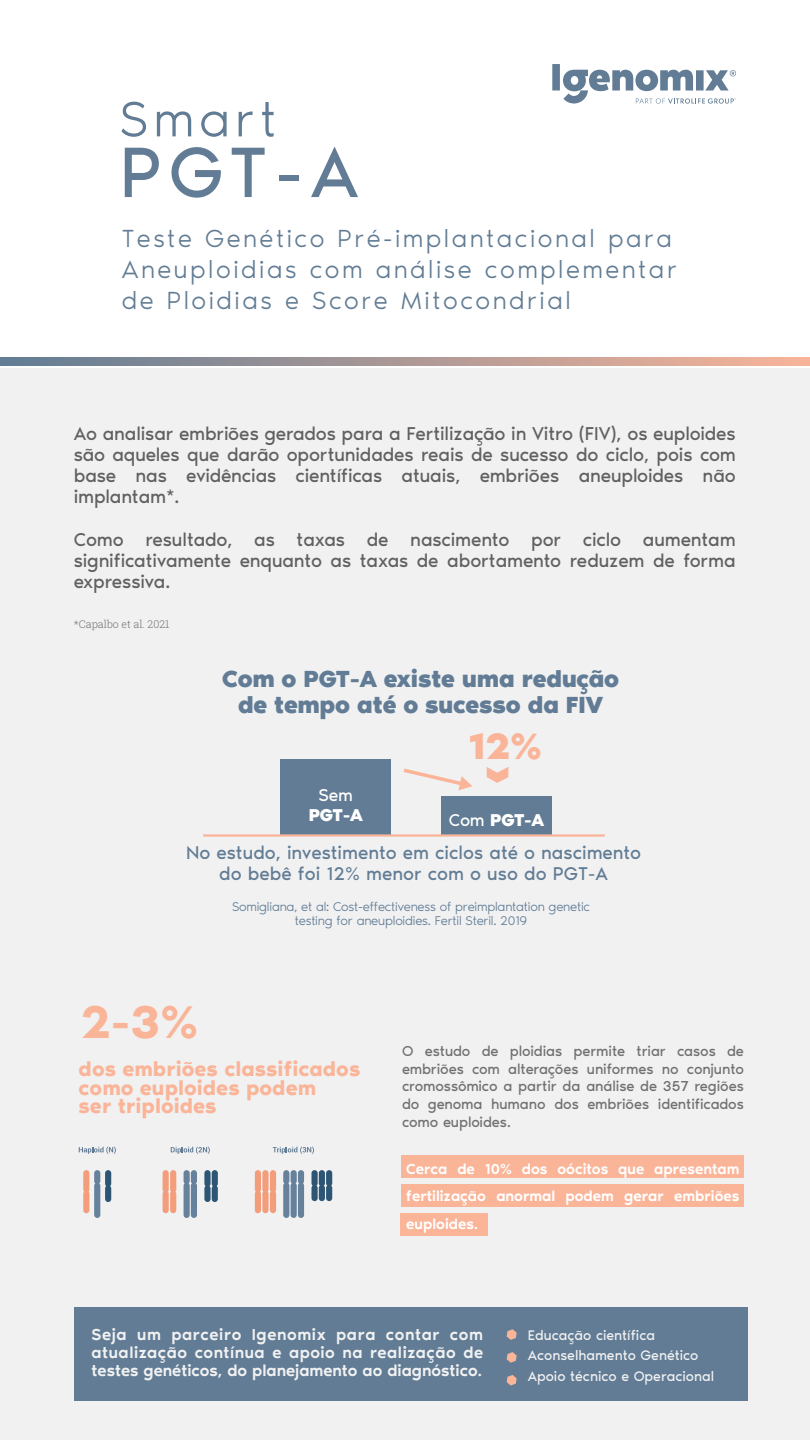
<style>
.page{position:relative;width:810px;height:1440px;background:#fff}
.page>*{position:absolute;margin:0;border:0;box-sizing:border-box;transform-origin:0 0}
.t1{font:600 47.1px "Noir Pro";color:#fab599}
.t2{font:700 37.72px "Noir Pro";color:#fab599}
.t3{font:300 25.5px/30.6px "Noir Pro";letter-spacing:.1em;color:#617c94}
.t4{font:700 24px/26.1px "Noir Pro";letter-spacing:-.01em;color:#617c94;text-align:center}
.t5{font:600 20.92px/18.5px "Noir Pro";color:#fab599}
.t6{font:19.12px/21.2px "Noir Pro";letter-spacing:-.01em;color:#606060;text-align:justify}
.t7{font:19.05px/21.1px "Noir Pro";color:#617c94;text-align:center}
.t8{font:700 17.62px "Noir Pro";letter-spacing:-.02em;color:#fff}
.t9{font:17.62px "Noir Pro";color:#fff}
.t10{font:500 16.27px/18.4px "Noir Pro";color:#f1f1f2;text-align:justify}
.t11{font:14.85px/17.8px "Noir Pro";letter-spacing:-.01em;color:#707070;text-align:justify}
.t12{font:500 14.85px/27.5px "Noir Pro";color:#fff;text-align:justify}
.t13{font:14.25px/20.4px "Noir Pro";color:#f1f1f2}
.t14{font:300 13.05px/14px "Noir Pro";letter-spacing:-.015em;color:#617c94;text-align:center}
.t15{font:300 10.65px "Roboto Slab";color:#707070}
.s1{font-weight:400}
</style>
<div class="page">
<div style="left:0;top:368px;width:810px;height:1071px;background:#f1f1f2"></div>
<svg style="left:122px;top:102px;width:24px;height:35px"></svg>
<svg style="left:157px;top:111px;width:34px;height:25px"></svg>
<svg style="left:201px;top:111px;width:26px;height:26px"></svg>
<svg style="left:239px;top:111px;width:14px;height:25px"></svg>
<svg style="left:262px;top:102px;width:12px;height:35px"></svg>
<svg style="left:125px;top:148px;width:34px;height:49px"></svg>
<svg style="left:171px;top:147px;width:50px;height:51px"></svg>
<svg style="left:232px;top:148px;width:33px;height:49px"></svg>
<div style="left:279px;top:175px;width:20px;height:6px;background:#617c94"></div>
<svg style="left:311px;top:147px;width:47px;height:50px"></svg>
<svg style="left:0;top:358px;width:810px;height:7px;background:#ac9896"></svg>
<svg style="left:552px;top:64px;width:184px;height:40px"></svg>
<div style="left:280px;top:759px;width:111px;height:77px;background:#617c94"></div>
<div style="left:441px;top:796px;width:111px;height:40px;background:#617c94"></div>
<svg style="left:487px;top:767px;width:21px;height:16px"></svg>
<svg style="left:403px;top:768px;width:69px;height:22px"></svg>
<hr style="left:203px;top:834px;width:402px;height:3px;background:#fab599">
<div style="left:75px;top:1308px;width:673px;height:93px;background:#617c94"></div>
<svg style="left:507px;top:1329px;width:10px;height:11px"></svg>
<svg style="left:507px;top:1352px;width:10px;height:11px"></svg>
<svg style="left:507px;top:1375px;width:10px;height:11px"></svg>
<svg style="left:83px;top:1170px;width:28px;height:48px"></svg>
<svg style="left:79px;top:1147px;width:37px;height:7px"></svg>
<svg style="left:163px;top:1170px;width:13px;height:43px"></svg>
<svg style="left:204px;top:1170px;width:14px;height:32px"></svg>
<svg style="left:184px;top:1170px;width:13px;height:48px"></svg>
<svg style="left:171px;top:1147px;width:39px;height:7px"></svg>
<svg style="left:255px;top:1170px;width:21px;height:43px"></svg>
<svg style="left:312px;top:1170px;width:20px;height:31px"></svg>
<svg style="left:283px;top:1170px;width:21px;height:48px"></svg>
<svg style="left:273px;top:1147px;width:41px;height:7px"></svg>
<div style="left:401px;top:1155px;width:343px;height:22px;background:#fab599"></div>
<div style="left:402px;top:1184px;width:342px;height:22px;background:#fab599"></div>
<div style="left:401px;top:1213px;width:87px;height:22px;background:#fab599"></div>
<h3 class="t3" style="left:122px;top:222px;width:557px">Teste Genético Pré-implantacional para<br>Aneuploidias com análise complementar de Ploidias e Score Mitocondrial</h3>
<p class="t6" style="left:74px;top:421px;width:664px">Ao analisar embriões gerados para a Fertilização in Vitro (FIV), os euploides são aqueles que darão oportunidades reais de sucesso do ciclo, pois com base nas evidências científicas atuais, embriões aneuploides não implantam*.</p>
<p class="t6" style="left:74px;top:528px;width:663px">Como resultado, as taxas de nascimento por ciclo aumentam significativamente enquanto as taxas de abortamento reduzem de forma expressiva.</p>
<p class="t15" style="left:74px;top:617px;width:97px">*Capalbo et al. 2021</p>
<p class="t4" style="left:222px;top:664px;width:399px">Com o PGT-A existe uma redução de tempo até o sucesso da FIV</p>
<h2 class="t2" style="left:468px;top:715px;width:76px">12%</h2>
<p class="t9" style="left:319px;top:782px;width:36px">Sem</p>
<p class="t8" style="left:309px;top:800px;width:56px">PGT-A</p>
<p class="t8" style="left:449px;top:806px;width:97px"><span class="s1">Com</span> PGT-A</p>
<p class="t7" style="left:186px;top:841px;width:457px">No estudo, investimento em ciclos até o nascimento do bebê foi 12% menor com o uso do PGT-A</p>
<h1 class="t1" style="left:80px;top:986px;width:120px">2-3%</h1>
<p class="t14" style="left:232px;top:899px;width:359px">Somigliana, et al: Cost-effectiveness of preimplantation genetic testing for aneuploidies. Fertil Steril. 2019</p>
<p class="t5" style="left:79px;top:1058px;width:283px">dos embriões classificados como euploides podem<br>ser triploides</p>
<p class="t11" style="left:402px;top:1041px;width:344px">O estudo de ploidias permite triar casos de embriões com alterações uniformes no conjunto cromossômico a partir da análise de 357 regiões do genoma humano dos embriões identificados como euploides.</p>
<p class="t12" style="left:406px;top:1154px;width:335px">Cerca de 10% dos oócitos que apresentam fertilização anormal podem gerar embriões euploides.</p>
<p class="t10" style="left:92px;top:1324px;width:393px">Seja um parceiro Igenomix para contar com atualização contínua e apoio na realização de testes genéticos, do planejamento ao diagnóstico.</p>
<p class="t13" style="left:528px;top:1324px;width:188px">Educação científica<br>Aconselhamento Genético<br>Apoio técnico e Operacional</p>
</div>
